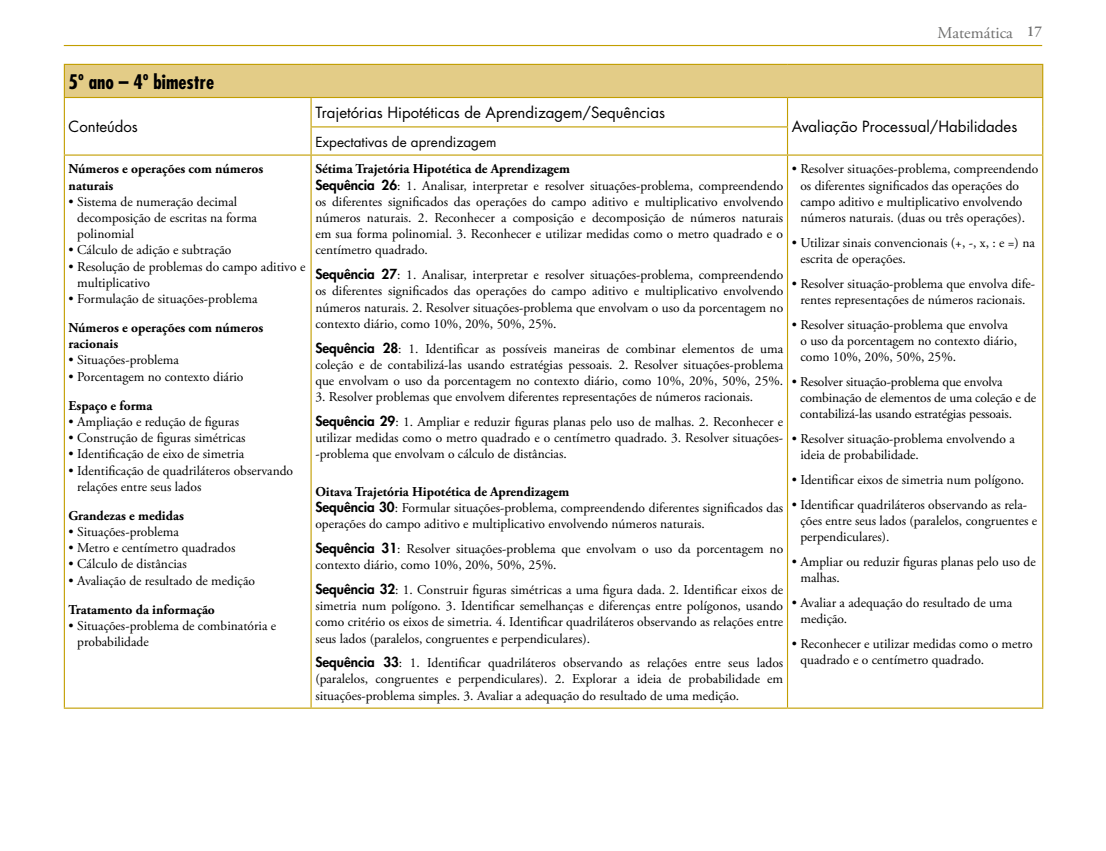
<style>
.page{position:relative;width:1106px;height:851px;background:#fff}
.page>*{position:absolute;margin:0;border:0;box-sizing:border-box;transform-origin:0 0}
.t1{font:700 condensed 19.5px "Futura Std";color:#000}
.t2{font:16.5px "Adobe Garamond Pro";color:#6f6f6e}
.t3{font:15px "Futura Std";color:#000}
.t4{font:13.5px/16.2px "Adobe Garamond Pro";color:#000}
.t5{font:700 13.5px/16.2px "Adobe Garamond Pro";color:#000}
.t6{font:13.5px "Futura Std";color:#000}
.s1{font-weight:600;font-size:15px}
.s2{font-weight:700}
.s3{font-family:"Futura Std";font-weight:800}
</style>
<div class="page">
<hr style="left:64px;top:45px;width:978px;height:1px;background:#c29e00">
<div style="left:64px;top:64px;width:978px;height:33px;background:#e3cc87"></div>
<hr style="left:64px;top:64px;width:247px;height:1px;background:#c29e00">
<hr style="left:64px;top:65px;width:1px;height:32px;background:#c29e00">
<hr style="left:311px;top:64px;width:476px;height:1px;background:#c29e00">
<hr style="left:787px;top:64px;width:256px;height:1px;background:#c29e00">
<hr style="left:1042px;top:65px;width:1px;height:32px;background:#c29e00">
<hr style="left:64px;top:97px;width:247px;height:1px;background:#c29e00">
<hr style="left:311px;top:97px;width:476px;height:1px;background:#c29e00">
<hr style="left:310px;top:98px;width:2px;height:28px;background:#c29e00">
<hr style="left:787px;top:97px;width:256px;height:1px;background:#c29e00">
<svg style="left:64px;top:98px;width:1px;height:56px"></svg>
<hr style="left:310px;top:126px;width:478px;height:1px;background:#c29e00">
<hr style="left:310px;top:127px;width:2px;height:27px;background:#c29e00">
<svg style="left:787px;top:98px;width:1px;height:56px"></svg>
<svg style="left:1042px;top:98px;width:1px;height:56px"></svg>
<hr style="left:64px;top:154px;width:247px;height:2px;background:#c29e00">
<hr style="left:64px;top:156px;width:1px;height:551px;background:#c29e00">
<hr style="left:311px;top:154px;width:476px;height:2px;background:#c29e00">
<hr style="left:310px;top:156px;width:2px;height:551px;background:#c29e00">
<hr style="left:787px;top:154px;width:256px;height:2px;background:#c29e00">
<hr style="left:787px;top:156px;width:1px;height:551px;background:#c29e00">
<hr style="left:1042px;top:156px;width:1px;height:551px;background:#c29e00">
<hr style="left:64px;top:707px;width:247px;height:1px;background:#c29e00">
<hr style="left:311px;top:707px;width:476px;height:1px;background:#c29e00">
<hr style="left:787px;top:707px;width:256px;height:1px;background:#c29e00">
<p class="t2" style="left:937px;top:22px;width:106px">Matemática <span class="s1">17</span></p>
<h1 class="t1" style="left:69px;top:70px;width:147px">5º ano – 4º bimestre</h1>
<p class="t3" style="left:69px;top:117px;width:71px">Conteúdos</p>
<p class="t5" style="left:69px;top:161px;width:196px">Números e operações com números naturais</p>
<p class="t4" style="left:77px;top:194px;width:181px;text-indent:-9px">• Sistema de numeração decimal decomposição de escritas na forma polinomial</p>
<p class="t4" style="left:69px;top:242px;width:164px">• Cálculo de adição e subtração</p>
<p class="t4" style="left:77px;top:259px;width:230px;text-indent:-9px">• Resolução de problemas do campo aditivo e multiplicativo</p>
<p class="t4" style="left:69px;top:291px;width:190px">• Formulação de situações-problema</p>
<p class="t5" style="left:69px;top:320px;width:196px">Números e operações com números racionais</p>
<p class="t4" style="left:69px;top:352px;width:112px">• Situações-problema</p>
<p class="t4" style="left:69px;top:369px;width:176px">• Porcentagem no contexto diário</p>
<p class="t5" style="left:69px;top:397px;width:85px">Espaço e forma</p>
<p class="t4" style="left:69px;top:414px;width:172px">• Ampliação e redução de figuras</p>
<p class="t4" style="left:69px;top:430px;width:178px">• Construção de figuras simétricas</p>
<p class="t4" style="left:69px;top:446px;width:177px">• Identificação de eixo de simetria</p>
<p class="t4" style="left:77px;top:462px;width:217px;text-indent:-9px">• Identificação de quadriláteros observando relações entre seus lados</p>
<p class="t5" style="left:69px;top:507px;width:117px">Grandezas e medidas</p>
<p class="t4" style="left:69px;top:524px;width:112px">• Situações-problema</p>
<p class="t4" style="left:69px;top:540px;width:168px">• Metro e centímetro quadrados</p>
<p class="t4" style="left:69px;top:556px;width:120px">• Cálculo de distâncias</p>
<p class="t4" style="left:69px;top:572px;width:188px">• Avaliação de resultado de medição</p>
<p class="t5" style="left:69px;top:601px;width:148px">Tratamento da informação</p>
<p class="t4" style="left:77px;top:617px;width:200px;text-indent:-9px">• Situações-problema de combinatória e probabilidade</p>
<p class="t3" style="left:315px;top:103px;width:351px">Trajetórias Hipotéticas de Aprendizagem/Sequências</p>
<p class="t6" style="left:315px;top:133px;width:183px">Expectativas de aprendizagem</p>
<p class="t4" style="left:315px;top:161px;width:469px"><span class="s2">Sétima Trajetória Hipotética de Aprendizagem<br></span><span class="s3">Sequência 26</span>: 1. Analisar, interpretar e resolver situações-problema, compreendendo os diferentes significados das operações do campo aditivo e multiplicativo envolvendo números naturais. 2. Reconhecer a composição e decomposição de números naturais em sua forma polinomial. 3. Reconhecer e utilizar medidas como o metro quadrado e o centímetro quadrado.</p>
<p class="t4" style="left:315px;top:267px;width:469px;text-align:justify"><span class="s3">Sequência 27</span>: 1. Analisar, interpretar e resolver situações-problema, compreendendo os diferentes significados das operações do campo aditivo e multiplicativo envolvendo números naturais. 2. Resolver situações-problema que envolvam o uso da porcentagem no contexto diário, como 10%, 20%, 50%, 25%.</p>
<p class="t4" style="left:315px;top:340px;width:469px;text-align:justify"><span class="s3">Sequência 28</span>: 1. Identificar as possíveis maneiras de combinar elementos de uma coleção e de contabilizá-las usando estratégias pessoais. 2. Resolver situações-problema que envolvam o uso da porcentagem no contexto diário, como 10%, 20%, 50%, 25%.</p>
<p class="t4" style="left:315px;top:385px;width:469px;line-height:24.8px">3. Resolver problemas que envolvem diferentes representações de números racionais.<br><span class="s3">Sequência 29</span>: 1. Ampliar e reduzir figuras planas pelo uso de malhas. 2. Reconhecer e</p>
<p class="t4" style="left:320px;top:430px;width:464px;text-indent:-4px">utilizar medidas como o metro quadrado e o centímetro quadrado. 3. Resolver situações&shy;problema que envolvam o cálculo de distâncias.</p>
<p class="t4" style="left:315px;top:484px;width:469px"><span class="s2">Oitava Trajetória Hipotética de Aprendizagem<br></span><span class="s3">Sequência 30</span>: Formular situações-problema, compreendendo diferentes significados das operações do campo aditivo e multiplicativo envolvendo números naturais.</p>
<p class="t4" style="left:315px;top:541px;width:469px"><span class="s3">Sequência 31</span>: Resolver situações-problema que envolvam o uso da porcentagem no contexto diário, como 10%, 20%, 50%, 25%.</p>
<p class="t4" style="left:315px;top:582px;width:469px;text-align:justify"><span class="s3">Sequência 32</span>: 1. Construir figuras simétricas a uma figura dada. 2. Identificar eixos de simetria num polígono. 3. Identificar semelhanças e diferenças entre polígonos, usando como critério os eixos de simetria. 4. Identificar quadriláteros observando as relações entre seus lados (paralelos, congruentes e perpendiculares).</p>
<p class="t4" style="left:315px;top:655px;width:469px;text-align:justify"><span class="s3">Sequência 33</span>: 1. Identificar quadriláteros observando as relações entre seus lados (paralelos, congruentes e perpendiculares). 2. Explorar a ideia de probabilidade em situações-problema simples. 3. Avaliar a adequação do resultado de uma medição.</p>
<p class="t3" style="left:791px;top:117px;width:227px">Avaliação Processual/Habilidades</p>
<p class="t4" style="left:800px;top:161px;width:239px;text-indent:-9px">• Resolver situações-problema, compreendendo os diferentes significados das operações do campo aditivo e multiplicativo envolvendo números naturais. (duas ou três operações).</p>
<p class="t4" style="left:800px;top:235px;width:236px;text-indent:-9px">• Utilizar sinais convencionais (+, -, x, : e =) na escrita de operações.</p>
<p class="t4" style="left:791px;top:276px;width:245px;text-align:center">• Resolver situação-problema que envolva dife&shy;rentes representações de números racionais.</p>
<p class="t4" style="left:800px;top:316px;width:218px;text-indent:-9px">• Resolver situação-problema que envolva o uso da porcentagem no contexto diário, como 10%, 20%, 50%, 25%.</p>
<p class="t4" style="left:800px;top:374px;width:237px;text-indent:-8px">• Resolver situação-problema que envolva combinação de elementos de uma coleção e de contabilizá-las usando estratégias pessoais.</p>
<p class="t4" style="left:800px;top:431px;width:216px;text-indent:-9px">• Resolver situação-problema envolvendo a ideia de probabilidade.</p>
<p class="t4" style="left:791px;top:472px;width:234px">• Identificar eixos de simetria num polígono.</p>
<p class="t4" style="left:800px;top:496px;width:238px;text-indent:-9px">• Identificar quadriláteros observando as rela&shy;ções entre seus lados (paralelos, congruentes e perpendiculares).</p>
<p class="t4" style="left:800px;top:553px;width:237px;text-indent:-9px">• Ampliar ou reduzir figuras planas pelo uso de malhas.</p>
<p class="t4" style="left:800px;top:594px;width:213px;text-indent:-9px">• Avaliar a adequação do resultado de uma medição.</p>
<p class="t4" style="left:800px;top:635px;width:234px;text-indent:-9px">• Reconhecer e utilizar medidas como o metro quadrado e o centímetro quadrado.</p>
</div>
